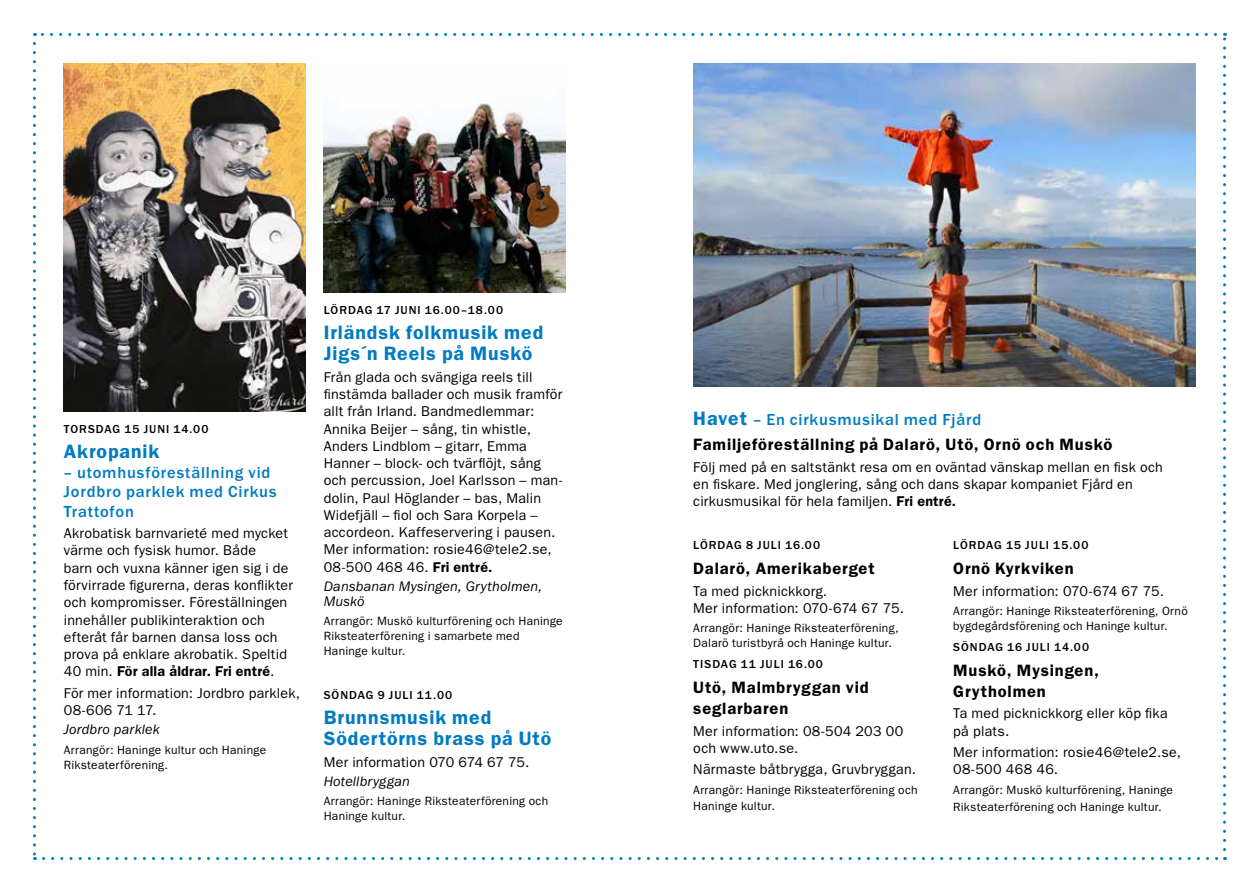
<style>
.page{position:relative;width:1259px;height:893px;background:#fff}
.page>*{position:absolute;margin:0;border:0;box-sizing:border-box;transform-origin:0 0}
.t1{font:600 19.5px/21px "ITC Franklin Gothic Std";letter-spacing:.05em;color:#007bc2}
.t2{font:600 16.5px/21px "ITC Franklin Gothic Std";letter-spacing:.05em;color:#000}
.t3{font:500 16.5px/19.5px "ITC Franklin Gothic Std";letter-spacing:.05em;color:#007bc2}
.t4{font:14.25px/17.2px "ITC Franklin Gothic Std";letter-spacing:.015em;color:#000}
.t5{font:italic 14.25px/15px "ITC Franklin Gothic Std";letter-spacing:.01em;color:#000}
.t6{font:12px/15px "ITC Franklin Gothic Std";letter-spacing:.02em;color:#000}
.t7{font:500 12px "ITC Franklin Gothic Std";letter-spacing:.085em;color:#000}
.s1{font-weight:600}
.s2{font-size:19.5px;color:#007bc2}
.s3{font-weight:500;color:#007bc2}
</style>
<div class="page">
<img style="left:64px;top:64px;width:242px;height:348px">
<img style="left:324px;top:103px;width:242px;height:190px">
<img style="left:693px;top:64px;width:502px;height:323px">
<svg style="left:33px;top:43px;width:3px;height:817px"></svg>
<svg style="left:43px;top:857px;width:1182px;height:3px"></svg>
<svg style="left:1223px;top:33px;width:3px;height:817px"></svg>
<svg style="left:34px;top:33px;width:1181px;height:3px"></svg>
<p class="t7" style="left:64px;top:422px;width:146px">TORSDAG 15 JUNI 14.00</p>
<h1 class="t1" style="left:64px;top:441px;width:97px">Akropanik</h1>
<p class="t3" style="left:64px;top:463px;width:214px">– utomhusföreställning vid<br>Jordbro parklek med Cirkus<br>Trattofon</p>
<p class="t4" style="left:64px;top:525px;width:231px">Akrobatisk barnvarieté med mycket värme och fysisk humor. Både<br>barn och vuxna känner igen sig i de förvirrade figurerna, deras konflikter och kompromisser. Föreställningen innehåller publikinteraktion och efteråt får barnen dansa loss och prova på enklare akrobatik. Speltid 40 min. <span class="s1">För alla åldrar. Fri entré</span>.</p>
<p class="t4" style="left:64px;top:684px;width:238px">För mer information: Jordbro parklek,<br>08-606 71 17.</p>
<p class="t5" style="left:64px;top:722px;width:98px">Jordbro parklek</p>
<p class="t6" style="left:64px;top:742px;width:204px">Arrangör: Haninge kultur och Haninge<br>Riksteaterförening.</p>
<p class="t7" style="left:324px;top:303px;width:181px">LÖRDAG 17 JUNI 16.00–18.00</p>
<h1 class="t1" style="left:324px;top:322px;width:221px">Irländsk folkmusik med<br>Jigs´n Reels på Muskö</h1>
<p class="t4" style="left:324px;top:368px;width:240px">Från glada och svängiga reels till finstämda ballader och musik framför allt från Irland. Bandmedlemmar:<br>Annika Beijer – sång, tin whistle, Anders Lindblom – gitarr, Emma Hanner – block- och tvärflöjt, sång och percussion, Joel Karlsson – man&shy;dolin, Paul Höglander – bas, Malin Widefjäll – fiol och Sara Korpela – accordeon. Kaffeservering i pausen.<br>Mer information: rosie46@tele2.se, 08-500 468 46. <span class="s1">Fri entré.</span></p>
<p class="t5" style="left:324px;top:579px;width:220px">Dansbanan Mysingen, Grytholmen,<br>Muskö</p>
<p class="t6" style="left:324px;top:613px;width:240px">Arrangör: Muskö kulturförening och Haninge<br>Riksteaterförening i samarbete med<br>Haninge kultur.</p>
<p class="t7" style="left:324px;top:688px;width:130px">SÖNDAG 9 JULI 11.00</p>
<h1 class="t1" style="left:324px;top:707px;width:229px">Brunnsmusik med<br>Södertörns brass på Utö</h1>
<p class="t4" style="left:324px;top:753px;width:207px">Mer information 070 674 67 75.</p>
<p class="t5" style="left:324px;top:774px;width:88px">Hotellbryggan</p>
<p class="t6" style="left:324px;top:794px;width:226px">Arrangör: Haninge Riksteaterförening och<br>Haninge kultur.</p>
<p class="t2" style="left:693px;top:407px;width:420px;line-height:25.2px"><span class="s2">Havet</span> <span class="s3">– En cirkusmusikal med Fjård<br></span>Familjeföreställning på Dalarö, Utö, Ornö och Muskö</p>
<p class="t4" style="left:693px;top:458px;width:471px">Följ med på en saltstänkt resa om en oväntad vänskap mellan en fisk och en fiskare. Med jonglering, sång och dans skapar kompaniet Fjård en cirkusmusikal för hela familjen. <span class="s1">Fri entré.</span></p>
<p class="t7" style="left:693px;top:538px;width:128px">LÖRDAG 8 JULI 16.00</p>
<p class="t2" style="left:693px;top:558px;width:183px">Dalarö, Amerikaberget</p>
<p class="t4" style="left:693px;top:582px;width:212px">Ta med picknickkorg.<br>Mer information: 070-674 67 75.</p>
<p class="t6" style="left:693px;top:621px;width:207px">Arrangör: Haninge Riksteaterförening,<br>Dalarö turistbyrå och Haninge kultur.</p>
<p class="t7" style="left:693px;top:657px;width:131px">TISDAG 11 JULI 16.00</p>
<p class="t2" style="left:693px;top:677px;width:177px">Utö, Malmbryggan vid seglarbaren</p>
<p class="t4" style="left:693px;top:722px;width:212px">Mer information: 08-504 203 00 och www.uto.se.</p>
<p class="t4" style="left:693px;top:761px;width:224px">Närmaste båtbrygga, Gruvbryggan.</p>
<p class="t6" style="left:693px;top:781px;width:226px;line-height:16.5px">Arrangör: Haninge Riksteaterförening och<br>Haninge kultur.</p>
<p class="t7" style="left:953px;top:538px;width:137px">LÖRDAG 15 JULI 15.00</p>
<p class="t2" style="left:953px;top:558px;width:122px">Ornö Kyrkviken</p>
<p class="t4" style="left:953px;top:582px;width:212px">Mer information: 070-674 67 75.</p>
<p class="t6" style="left:953px;top:603px;width:236px">Arrangör: Haninge Riksteaterförening, Ornö bygdegårdsförening och Haninge kultur.</p>
<p class="t7" style="left:953px;top:640px;width:137px">SÖNDAG 16 JULI 14.00</p>
<p class="t2" style="left:953px;top:660px;width:147px">Muskö, Mysingen,<br>Grytholmen</p>
<p class="t4" style="left:953px;top:705px;width:216px">Ta med picknickkorg eller köp fika på plats.</p>
<p class="t4" style="left:953px;top:744px;width:229px">Mer information: rosie46@tele2.se,<br>08-500 468 46.</p>
<p class="t6" style="left:953px;top:781px;width:221px;line-height:17.2px">Arrangör: Muskö kulturförening, Haninge<br>Riksteaterförening och Haninge kultur.</p>
</div>
